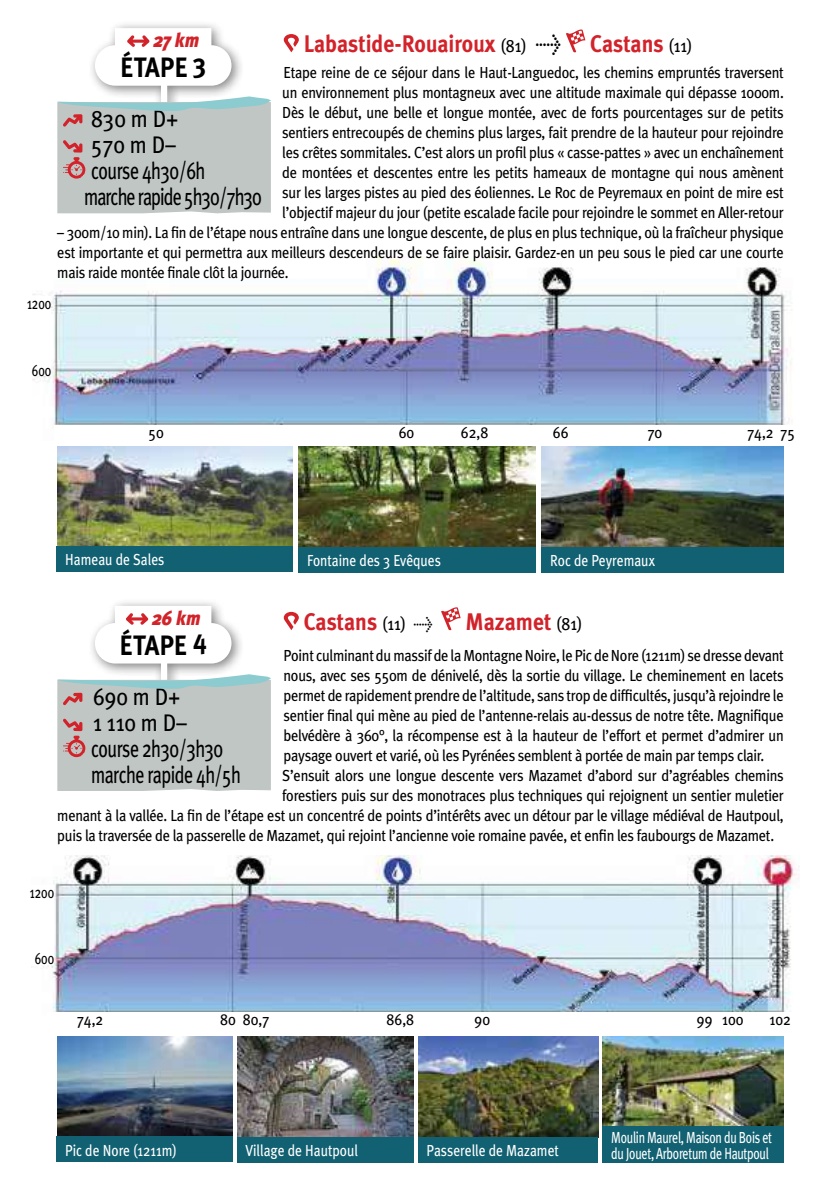
<style>
.page{position:relative;width:840px;height:1191px;background:#fff}
.page>*{position:absolute;margin:0;border:0;box-sizing:border-box;transform-origin:0 0}
.t1{font:700 28px "Meta Plus";color:#000;scale:.9 1}
.t2{font:700 24px "Meta Plus";color:#d2232a;scale:.9 1}
.t3{font:24px/26px "Meta Plus";letter-spacing:-.05em;color:#000;scale:.9 1}
.t4{font:24px/26px "Meta Plus";letter-spacing:-.03em;color:#000;scale:.9 1}
.t5{font:italic 900 20px "Meta Plus";color:#d2232a;scale:.9 1}
.t6{font:16px/20px "Meta Plus";letter-spacing:-.02em;color:#000;text-align:justify;scale:.9 1}
.t7{font:16px "Meta Plus";color:#fff;scale:.85 1}
.t8{font:16px/16px "Meta Plus";letter-spacing:-.025em;color:#fff;scale:.75 1}
.t9{font:16px "Meta Plus";letter-spacing:-.02em;color:#000;scale:.75 1}
.s1{font-weight:400;font-size:18px;color:#000}
.s2{font-weight:400;color:#000}
</style>
<div class="page">
<img style="left:33px;top:256px;width:759px;height:169px">
<div style="left:5px;top:297px;width:46px;height:79px;background:#fff"></div>
<img style="left:31px;top:855px;width:766px;height:157px">
<div style="left:87px;top:20px;width:157px;height:114px;background:#000;opacity:.5"></div>
<img style="left:298px;top:446px;width:237px;height:101px">
<img style="left:57px;top:446px;width:236px;height:100px">
<img style="left:541px;top:446px;width:242px;height:101px">
<div style="left:57px;top:546px;width:236px;height:25px;background:#126172"></div>
<div style="left:298px;top:547px;width:237px;height:25px;background:#126172"></div>
<div style="left:541px;top:547px;width:242px;height:25px;background:#126172"></div>
<svg style="left:57px;top:28px;width:214px;height:185px"></svg>
<svg style="left:283px;top:34px;width:16px;height:18px"></svg>
<svg style="left:566px;top:29px;width:19px;height:23px"></svg>
<div style="left:87px;top:597px;width:157px;height:115px;background:#000;opacity:.5"></div>
<svg style="left:57px;top:606px;width:214px;height:185px"></svg>
<svg style="left:283px;top:612px;width:16px;height:18px"></svg>
<svg style="left:441px;top:607px;width:19px;height:23px"></svg>
<img style="left:237px;top:1036px;width:176px;height:101px">
<img style="left:57px;top:1036px;width:176px;height:100px">
<img style="left:418px;top:1036px;width:180px;height:101px">
<div style="left:57px;top:1136px;width:176px;height:26px;background:#126172"></div>
<div style="left:237px;top:1137px;width:176px;height:25px;background:#126172"></div>
<div style="left:418px;top:1137px;width:179px;height:25px;background:#126172"></div>
<img style="left:602px;top:1036px;width:180px;height:90px">
<div style="left:602px;top:1126px;width:181px;height:36px;background:#126172"></div>
<div style="left:8px;top:885px;width:46px;height:79px;background:#fff"></div>
<p class="t5" style="left:153px;top:28px;width:52px">27 km</p>
<h1 class="t1" style="left:120px;top:51px;width:97px">étape 3</h1>
<h2 class="t3" style="left:84px;top:105px;width:199px">830 m D+<br>570 m D–<br>course 4h30/6h<br>marche rapide 5h30/7h30</h2>
<h2 class="t2" style="left:303px;top:30px;width:433px">Labastide-Rouairoux <span class="s1">(81)</span> <span class="s2">&gt;</span> Castans <span class="s1">(11)</span></h2>
<p class="t6" style="left:282px;top:62px;width:558px">Etape reine de ce séjour dans le Haut-Languedoc, les chemins empruntés traversent un environnement plus montagneux avec une altitude maximale qui dépasse 1000m.<br>Dès le début, une belle et longue montée, avec de forts pourcentages sur de petits sentiers entrecoupés de chemins plus larges, fait prendre de la hauteur pour rejoindre les crêtes sommitales. C’est alors un profil plus « casse-pattes » avec un enchaînement de montées et descentes entre les petits hameaux de montagne qui nous amènent sur les larges pistes au pied des éoliennes. Le Roc de Peyremaux en point de mire est l’objectif majeur du jour (petite escalade facile pour rejoindre le sommet en Aller-retour</p>
<p class="t6" style="left:57px;top:222px;width:808px">– 300m/10 min). La fin de l’étape nous entraîne dans une longue descente, de plus en plus technique, où la fraîcheur physique est importante et qui permettra aux meilleurs descendeurs de se faire plaisir. Gardez-en un peu sous le pied car une courte mais raide montée finale clôt la journée.</p>
<p class="t9" style="left:27px;top:294px;width:34px">1200</p>
<p class="t9" style="left:32px;top:361px;width:27px">600</p>
<p class="t6" style="left:148px;top:422px;width:19px">50</p>
<p class="t6" style="left:398px;top:422px;width:19px">60</p>
<p class="t6" style="left:460px;top:422px;width:32px">62,8</p>
<p class="t6" style="left:552px;top:422px;width:19px">66</p>
<p class="t6" style="left:647px;top:422px;width:18px">70</p>
<p class="t6" style="left:746px;top:422px;width:55px">74,2 75</p>
<p class="t7" style="left:65px;top:550px;width:118px">Hameau de Sales</p>
<p class="t7" style="left:307px;top:551px;width:159px">Fontaine des 3 Evêques</p>
<p class="t7" style="left:550px;top:551px;width:125px">Roc de Peyremaux</p>
<p class="t5" style="left:152px;top:606px;width:55px">26 km</p>
<h1 class="t1" style="left:120px;top:629px;width:98px">étape 4</h1>
<h2 class="t4" style="left:91px;top:683px;width:168px">690 m D+<br>1 110 m D–<br>course 2h30/3h30 marche rapide 4h/5h</h2>
<h2 class="t2" style="left:303px;top:608px;width:145px">Castans <span class="s1">(11) &gt;</span></h2>
<h2 class="t2" style="left:465px;top:608px;width:131px">Mazamet <span class="s1">(81)</span></h2>
<p class="t6" style="left:283px;top:645px;width:557px">Point culminant du massif de la Montagne Noire, le Pic de Nore (1211m) se dresse devant</p>
<p class="t6" style="left:283px;top:665px;width:557px">nous, avec ses 550m de dénivelé, dès la sortie du village. Le cheminement en lacets</p>
<p class="t6" style="left:283px;top:685px;width:557px">permet de rapidement prendre de l’altitude, sans trop de difficultés, jusqu’à rejoindre le</p>
<p class="t6" style="left:283px;top:705px;width:557px">sentier final qui mène au pied de l’antenne-relais au-dessus de notre tête. Magnifique</p>
<p class="t6" style="left:283px;top:725px;width:557px">belvédère à 360°, la récompense est à la hauteur de l’effort et permet d’admirer un</p>
<p class="t6" style="left:283px;top:745px;width:535px">paysage ouvert et varié, où les Pyrénées semblent à portée de main par temps clair.</p>
<p class="t6" style="left:282px;top:765px;width:558px">S’ensuit alors une longue descente vers Mazamet d’abord sur d’agréables chemins</p>
<p class="t6" style="left:282px;top:785px;width:558px">forestiers puis sur des monotraces plus techniques qui rejoignent un sentier muletier</p>
<p class="t6" style="left:57px;top:805px;width:808px">menant à la vallée. La fin de l’étape est un concentré de points d’intérêts avec un détour par le village médiéval de Hautpoul,</p>
<p class="t6" style="left:57px;top:825px;width:797px">puis la traversée de la passerelle de Mazamet, qui rejoint l’ancienne voie romaine pavée, et enfin les faubourgs de Mazamet.</p>
<p class="t9" style="left:30px;top:882px;width:34px">1200</p>
<p class="t9" style="left:35px;top:949px;width:27px">600</p>
<p class="t6" style="left:77px;top:1009px;width:31px">74,2</p>
<p class="t6" style="left:220px;top:1009px;width:56px">80 80,7</p>
<p class="t6" style="left:386px;top:1009px;width:32px">86,8</p>
<p class="t6" style="left:474px;top:1009px;width:19px">90</p>
<p class="t6" style="left:696px;top:1009px;width:53px">99 100</p>
<p class="t6" style="left:769px;top:1009px;width:25px">102</p>
<p class="t7" style="left:65px;top:1140px;width:133px">Pic de Nore (1211m)</p>
<p class="t7" style="left:245px;top:1141px;width:134px">Village de Hautpoul</p>
<p class="t7" style="left:426px;top:1141px;width:157px">Passerelle de Mazamet</p>
<p class="t8" style="left:611px;top:1129px;width:216px">Moulin Maurel, Maison du Bois et du Jouet, Arboretum de Hautpoul</p>
</div>
